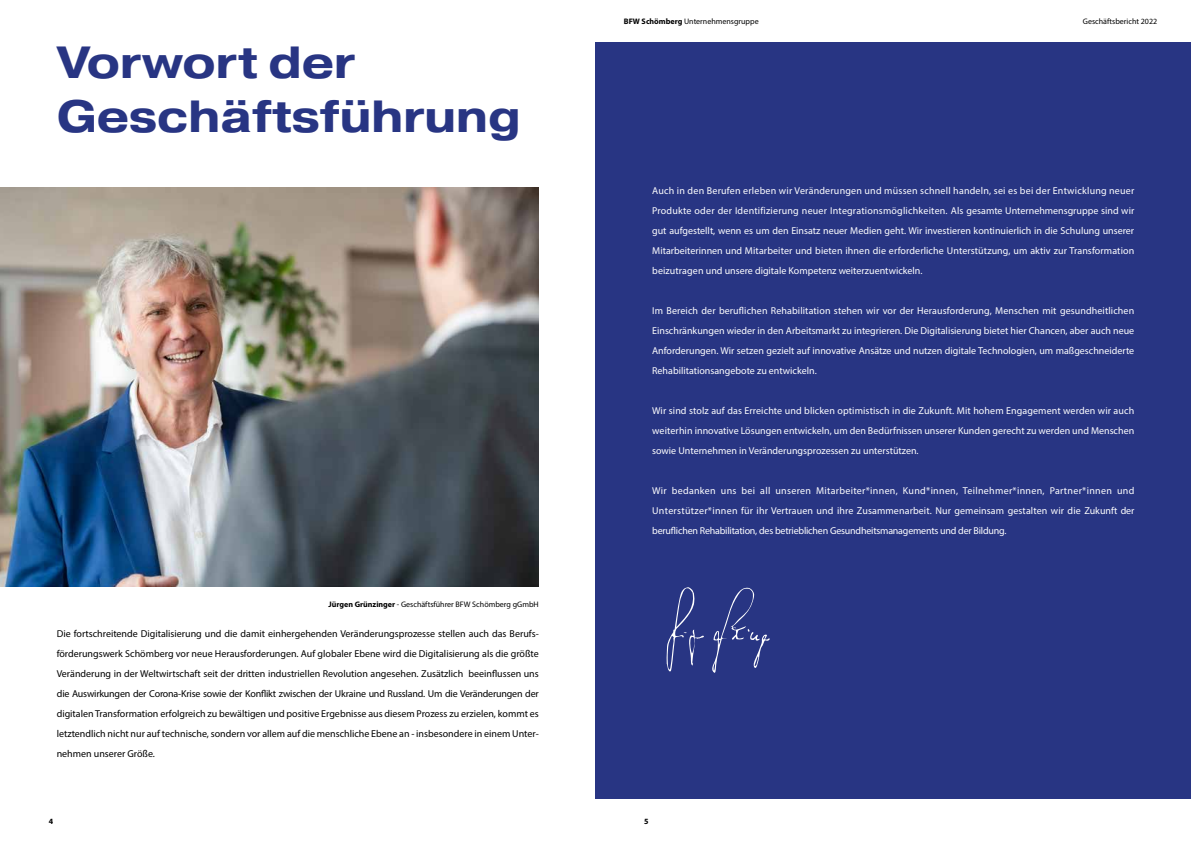
<style>
.page{position:relative;width:1191px;height:842px;background:#fff}
.page>*{position:absolute;margin:0;border:0;box-sizing:border-box;transform-origin:0 0}
.t1{font:700 45px/54px "Pragmatica Ext";color:#283583}
.t2{font:10px/20px "Myriad Pro";color:#fff;text-align:justify}
.t3{font:10px/20px "Myriad Pro";color:#000;text-align:justify}
.t4{font:8px "Myriad Pro";color:#000}
.t5{font:700 8px "Myriad Pro";color:#000}
.s1{font-weight:700}
</style>
<div class="page">
<div style="left:595px;top:43px;width:596px;height:756px;background:#283583"></div>
<svg style="left:666px;top:587px;width:38px;height:85px"></svg>
<svg style="left:712px;top:587px;width:58px;height:86px"></svg>
<img style="left:0;top:187px;width:539px;height:400px">
<h1 class="t1" style="left:57px;top:35px;width:465px">Vorwort der<br>Geschäftsführung</h1>
<p class="t4" style="left:328px;top:599px;width:212px"><span class="s1">Jürgen Grünzinger</span> - Geschäftsführer BFW Schömberg gGmbH</p>
<p class="t3" style="left:57px;top:623px;width:483px">Die fortschreitende Digitalisierung und die damit einhergehenden Veränderungsprozesse stellen auch das Berufs&shy;förderungswerk Schömberg vor neue Herausforderungen. Auf globaler Ebene wird die Digitalisierung als die größte Veränderung in der Weltwirtschaft seit der dritten industriellen Revolution angesehen. Zusätzlich beeinflussen uns die Auswirkungen der Corona-Krise sowie der Konflikt zwischen der Ukraine und Russland. Um die Veränderungen der digitalen Transformation erfolgreich zu bewältigen und positive Ergebnisse aus diesem Prozess zu erzielen, kommt es letztendlich nicht nur auf technische, sondern vor allem auf die menschliche Ebene an - insbesondere in einem Unter&shy;nehmen unserer Größe.</p>
<p class="t4" style="left:624px;top:17px;width:136px"><span class="s1">BFW Schömberg</span> Unternehmensgruppe</p>
<p class="t4" style="left:1082px;top:17px;width:76px">Geschäftsbericht 2022</p>
<p class="t2" style="left:652px;top:180px;width:483px">Auch in den Berufen erleben wir Veränderungen und müssen schnell handeln, sei es bei der Entwicklung neuer Produkte oder der Identifizierung neuer Integrationsmöglichkeiten. Als gesamte Unternehmensgruppe sind wir gut aufgestellt, wenn es um den Einsatz neuer Medien geht. Wir investieren kontinuierlich in die Schulung unserer Mitarbeiterinnen und Mitarbeiter und bieten ihnen die erforderliche Unterstützung, um aktiv zur Transformation beizutragen und unsere digitale Kompetenz weiterzuentwickeln.</p>
<p class="t2" style="left:652px;top:300px;width:483px">Im Bereich der beruflichen Rehabilitation stehen wir vor der Herausforderung, Menschen mit gesundheitlichen Einschränkungen wieder in den Arbeitsmarkt zu integrieren. Die Digitalisierung bietet hier Chancen, aber auch neue Anforderungen. Wir setzen gezielt auf innovative Ansätze und nutzen digitale Technologien, um maßgeschneiderte Rehabilitationsangebote zu entwickeln.</p>
<p class="t2" style="left:652px;top:400px;width:483px">Wir sind stolz auf das Erreichte und blicken optimistisch in die Zukunft. Mit hohem Engagement werden wir auch weiterhin innovative Lösungen entwickeln, um den Bedürfnissen unserer Kunden gerecht zu werden und Menschen sowie Unternehmen in Veränderungsprozessen zu unterstützen.</p>
<p class="t2" style="left:652px;top:480px;width:483px">Wir bedanken uns bei all unseren Mitarbeiter*innen, Kund*innen, Teilnehmer*innen, Partner*innen und Unterstützer*innen für ihr Vertrauen und ihre Zusammenarbeit. Nur gemeinsam gestalten wir die Zukunft der beruflichen Rehabilitation, des betrieblichen Gesundheitsmanagements und der Bildung.</p>
<p class="t5" style="left:49px;top:816px;width:6px">4</p>
<p class="t5" style="left:644px;top:816px;width:6px">5</p>
</div>
